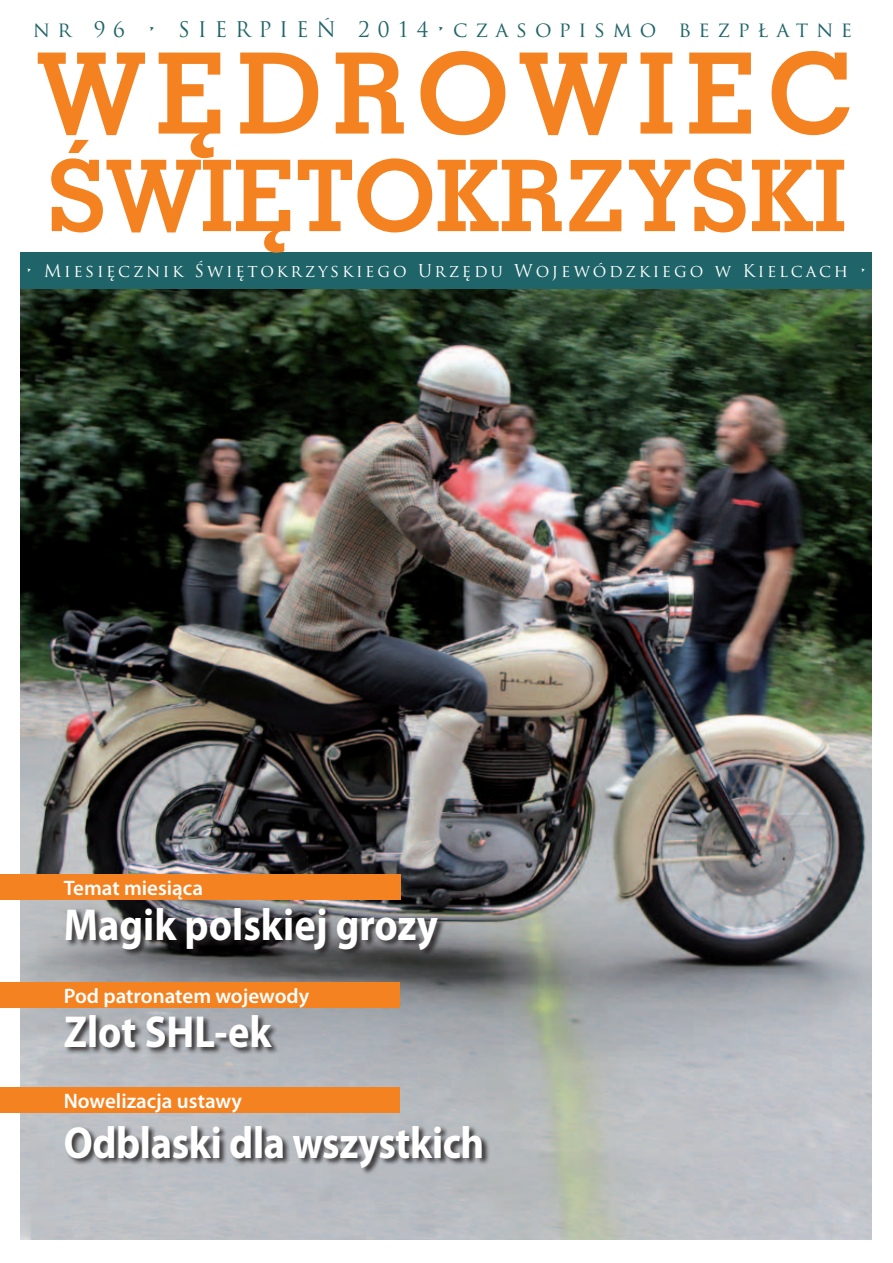
<style>
.page{position:relative;width:893px;height:1263px;background:#fff}
.page>*{position:absolute;margin:0;border:0;box-sizing:border-box;transform-origin:0 0}
.t1{font:112.5px "Geo Slab 703 Bd EU";letter-spacing:.1em;color:#f58220}
.t2{font:99px "Geo Slab 703 Bd EU";color:#f58220}
.t3{font:700 45px "Myriad Pro";color:#fff;scale:.9 1}
.t4{font:600 21px "Myriad Pro";color:#fff}
.t5{font:21px "Trajan Pro";letter-spacing:.33em;color:#1e6468}
.t6{font:21px "Trajan Pro";letter-spacing:.38em;color:#1e6468}
.t7{font:17.25px "Trajan Pro";letter-spacing:.17em;color:#fff}
</style>
<div class="page">
<img style="left:20px;top:289px;width:852px;height:951px">
<div style="left:64px;top:1014px;width:216px;height:41px;background:#231f20;opacity:.85"></div>
<div style="left:20px;top:252px;width:852px;height:37px;background:#1e6468"></div>
<div style="left:0;top:874px;width:400px;height:26px;background:#f58220"></div>
<div style="left:66px;top:907px;width:381px;height:51px;background:#231f20;opacity:.85"></div>
<div style="left:0;top:982px;width:400px;height:25px;background:#f58220"></div>
<div style="left:0;top:1087px;width:400px;height:26px;background:#f58220"></div>
<div style="left:65px;top:1125px;width:426px;height:51px;background:#231f20;opacity:.85"></div>
<p class="t6" style="left:33px;top:16px;width:555px">nr 96 • SIERPIEŃ 2014•czasopi</p>
<p class="t6" style="left:698px;top:16px;width:155px">ezpłatne</p>
<p class="t5" style="left:43px;top:18px;width:800px">nr 88 • GRUDZIEŃ 2013•czasopismo bezpłatne</p>
<h1 class="t1" style="left:38px;top:24px;width:817px">WĘDROWIEC</h1>
<h2 class="t2" style="left:45px;top:134px;width:803px">ŚWIĘTOKRZYSKI</h2>
<p class="t7" style="left:25px;top:261px;width:843px">• Miesięcznik Świętokrzyskiego Urzędu Wojewódzkiego w Kielcach •</p>
<p class="t4" style="left:64px;top:874px;width:141px">Temat miesiąca</p>
<h3 class="t3" style="left:64px;top:896px;width:417px">Magik polskiej grozy</h3>
<p class="t4" style="left:64px;top:982px;width:247px">Pod patronatem wojewody</p>
<p class="t4" style="left:64px;top:908px;width:141px">Temat miesiąca</p>
<h3 class="t3" style="left:64px;top:1003px;width:232px">Zlot SHL-ek</h3>
<p class="t4" style="left:64px;top:1015px;width:139px">Przed świętami</p>
<p class="t4" style="left:64px;top:1088px;width:180px">Nowelizacja ustawy</p>
<h3 class="t3" style="left:64px;top:1113px;width:469px">Odblaski dla wszystkich</h3>
<p class="t4" style="left:64px;top:1121px;width:129px">Nowe zadanie</p>
</div>
